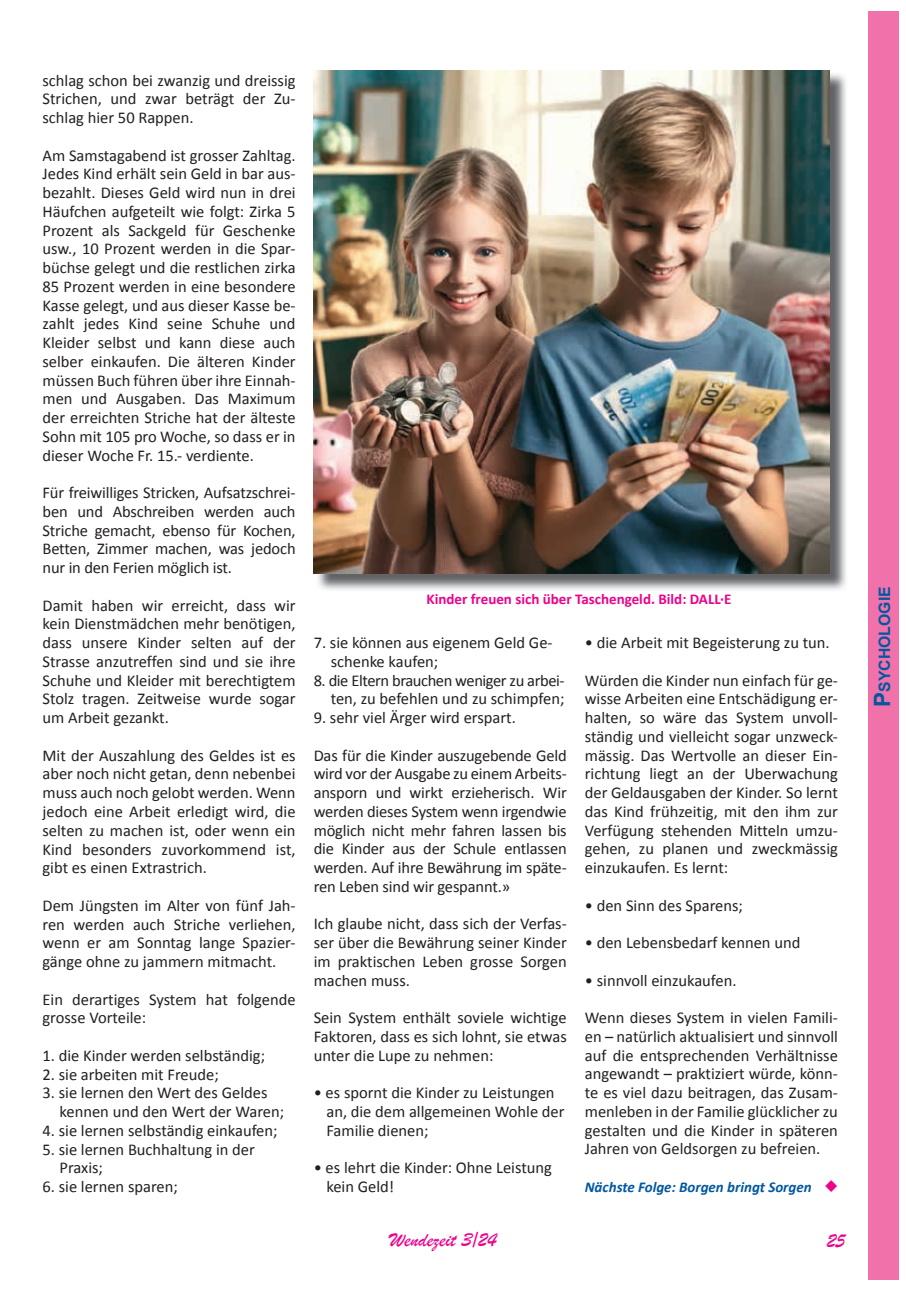
<style>
.page{position:relative;width:906px;height:1289px;background:#fff}
.page>*{position:absolute;margin:0;border:0;box-sizing:border-box;transform-origin:0 0}
.t1{font:21px "Brush Script";color:#ed028c}
.t2{font:16.5px/18.8px "Calibri";color:#231f20;text-align:justify}
.t3{font:16.5px/18.8px "Calibri";letter-spacing:-.025em;color:#231f20;text-align:right}
.t4{font:700 15.75px "Arial";color:#0158a1}
.t5{font:700 15px "Calibri";color:#ed028c}
.t6{font:italic 700 15px "Calibri";color:#0158a1}
.s1{font-family:"Monotype Sorts";font-weight:400;font-style:normal;font-size:16.5px;color:#ed028c}
.s2{font-size:22.5px}
</style>
<div class="page">
<div style="left:868px;top:12px;width:30px;height:1267px;background:#f171ab"></div>
<img style="left:316px;top:73px;width:530px;height:517px">
<img style="left:314px;top:70px;width:515px;height:503px">
<p class="t2" style="left:43px;top:71px;width:255px">schlag schon bei zwanzig und dreissig Strichen, und zwar beträgt der Zu&shy;schlag hier 50 Rappen.</p>
<p class="t2" style="left:43px;top:146px;width:255px">Am Samstagabend ist grosser Zahltag.<br>Jedes Kind erhält sein Geld in bar aus&shy;bezahlt. Dieses Geld wird nun in drei Häufchen aufgeteilt wie folgt: Zirka 5<br>Prozent als Sackgeld für Geschenke usw., 10 Prozent werden in die Spar&shy;büchse gelegt und die restlichen zirka 85 Prozent werden in eine besondere Kasse gelegt, und aus dieser Kasse be&shy;zahlt jedes Kind seine Schuhe und Kleider selbst und kann diese auch selber einkaufen. Die älteren Kinder müssen Buch führen über ihre Einnah&shy;men und Ausgaben. Das Maximum der erreichten Striche hat der älteste Sohn mit 105 pro Woche, so dass er in dieser Woche Fr. 15.- verdiente.</p>
<p class="t2" style="left:43px;top:483px;width:255px">Für freiwilliges Stricken, Aufsatzschrei&shy;ben und Abschreiben werden auch Striche gemacht, ebenso für Kochen, Betten, Zimmer machen, was jedoch nur in den Ferien möglich ist.</p>
<p class="t2" style="left:43px;top:596px;width:255px">Damit haben wir erreicht, dass wir kein Dienstmädchen mehr benötigen, dass unsere Kinder selten auf der Strasse anzutreffen sind und sie ihre Schuhe und Kleider mit berechtigtem Stolz tragen. Zeitweise wurde sogar um Arbeit gezankt.</p>
<p class="t2" style="left:43px;top:746px;width:255px">Mit der Auszahlung des Geldes ist es aber noch nicht getan, denn nebenbei muss auch noch gelobt werden. Wenn jedoch eine Arbeit erledigt wird, die selten zu machen ist, oder wenn ein Kind besonders zuvorkommend ist, gibt es einen Extrastrich.</p>
<p class="t2" style="left:43px;top:896px;width:255px">Dem Jüngsten im Alter von fünf Jah&shy;ren werden auch Striche verliehen, wenn er am Sonntag lange Spazier&shy;gänge ohne zu jammern mitmacht.</p>
<p class="t2" style="left:43px;top:989px;width:255px">Ein derartiges System hat folgende grosse Vorteile:</p>
<p class="t2" style="left:43px;top:1046px;width:224px">1. die Kinder werden selbständig;</p>
<p class="t2" style="left:43px;top:1064px;width:178px">2. sie arbeiten mit Freude;</p>
<p class="t2" style="left:60px;top:1083px;width:226px;text-indent:-17px">3. sie lernen den Wert des Geldes kennen und den Wert der Waren;</p>
<p class="t2" style="left:43px;top:1120px;width:237px">4. sie lernen selbständig einkaufen;</p>
<p class="t2" style="left:60px;top:1139px;width:197px;text-indent:-17px">5. sie lernen Buchhaltung in der<br>Praxis;</p>
<p class="t2" style="left:43px;top:1177px;width:137px">6. sie lernen sparen;</p>
<p class="t5" style="left:426px;top:589px;width:306px">Kinder freuen sich über Taschengeld. Bild: DALL·E</p>
<p class="t2" style="left:331px;top:633px;width:223px;text-indent:-17px">7. sie können aus eigenem Geld Ge&shy;schenke kaufen;</p>
<p class="t3" style="left:314px;top:670px;width:252px">8. die Eltern brauchen weniger zu arbei&shy;ten, zu befehlen und zu schimpfen;</p>
<p class="t2" style="left:314px;top:708px;width:204px">9. sehr viel Ärger wird erspart.</p>
<p class="t2" style="left:314px;top:745px;width:255px">Das für die Kinder auszugebende Geld wird vor der Ausgabe zu einem Arbeits&shy;ansporn und wirkt erzieherisch. Wir werden dieses System wenn irgendwie möglich nicht mehr fahren lassen bis die Kinder aus der Schule entlassen werden. Auf ihre Bewährung im späte&shy;ren Leben sind wir gespannt.»</p>
<p class="t2" style="left:314px;top:914px;width:255px">Ich glaube nicht, dass sich der Verfas&shy;ser über die Bewährung seiner Kinder im praktischen Leben grosse Sorgen machen muss.</p>
<p class="t2" style="left:314px;top:1008px;width:255px">Sein System enthält soviele wichtige Faktoren, dass es sich lohnt, sie etwas unter die Lupe zu nehmen:</p>
<p class="t2" style="left:326px;top:1083px;width:240px;text-align:left;text-indent:-13px">• es spornt die Kinder zu Leistungen an, die dem allgemeinen Wohle der<br>Familie dienen;</p>
<p class="t2" style="left:326px;top:1158px;width:227px;text-indent:-13px">• es lehrt die Kinder: Ohne Leistung kein Geld!</p>
<p class="t2" style="left:585px;top:633px;width:246px">• die Arbeit mit Begeisterung zu tun.</p>
<p class="t2" style="left:585px;top:670px;width:255px">Würden die Kinder nun einfach für ge&shy;wisse Arbeiten eine Entschädigung er&shy;halten, so wäre das System unvoll&shy;ständig und vielleicht sogar unzweck&shy;mässig. Das Wertvolle an dieser Ein&shy;richtung liegt an der Uberwachung der Geldausgaben der Kinder. So lernt das Kind frühzeitig, mit den ihm zur Verfügung stehenden Mitteln umzu&shy;gehen, zu planen und zweckmässig einzukaufen. Es lernt:</p>
<p class="t2" style="left:585px;top:895px;width:160px">• den Sinn des Sparens;</p>
<p class="t2" style="left:585px;top:933px;width:217px">• den Lebensbedarf kennen und</p>
<p class="t2" style="left:585px;top:970px;width:153px">• sinnvoll einzukaufen.</p>
<p class="t2" style="left:585px;top:1008px;width:255px">Wenn dieses System in vielen Famili&shy;en – natürlich aktualisiert und sinnvoll auf die entsprechenden Verhältnisse angewandt – praktiziert würde, könn&shy;te es viel dazu beitragen, das Zusam&shy;menleben in der Familie glücklicher zu gestalten und die Kinder in späteren Jahren von Geldsorgen zu befreien.</p>
<p class="t6" style="left:585px;top:1177px;width:255px">Nächste Folge: Borgen bringt Sorgen <span class="s1">u</span></p>
<p class="t1" style="left:389px;top:1226px;width:108px">Wendezeit 3/24</p>
<p class="t1" style="left:827px;top:1227px;width:20px">25</p>
<p class="t4" style="left:874px;top:706px;width:122px;rotate:-90deg"><span class="s2">P</span>SYCHOLOGIE</p>
</div>
